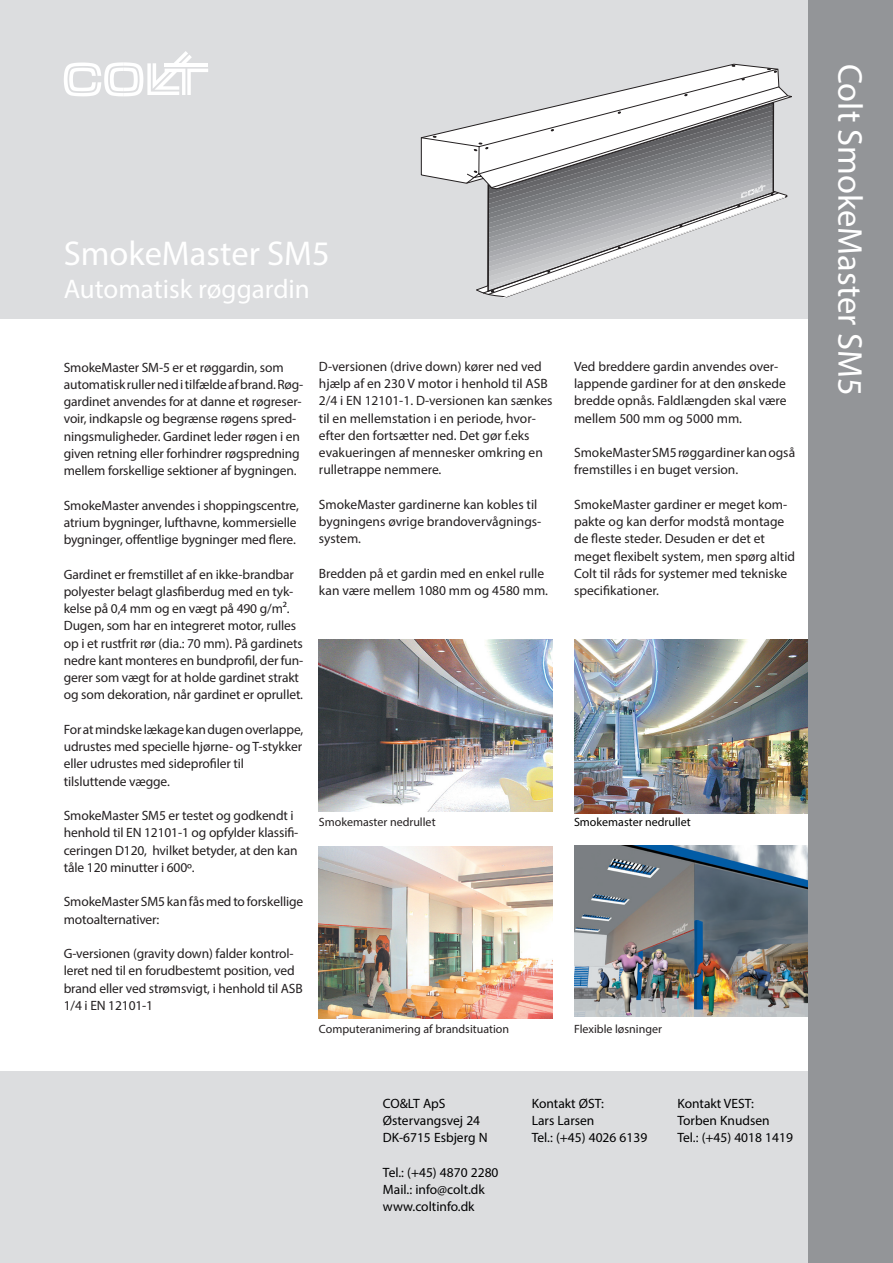
<style>
.page{position:relative;width:893px;height:1263px;background:#fff}
.page>*{position:absolute;margin:0;border:0;box-sizing:border-box;transform-origin:0 0}
.Kop{font:34.5px "Myriad Pro";color:#fff}
.Subkop{font:27px "Myriad Pro";color:#fff}
.Body_tekst{font:13.5px/17.2px "Myriad Pro";letter-spacing:-.01em;color:#231f20}
.Normaal{font:13.5px/17.2px "Myriad Pro";color:#000001}
.Fotobijschrift{font:12px "Myriad Pro";color:#231f20}
.Fotobijschrift-2{font:12px "Myriad Pro";color:#000}
</style>
<div class="page">
<div style="left:0;top:0;width:893px;height:319px;background:#dcdddf"></div>
<div style="left:808px;top:0;width:85px;height:1263px;background:#939598"></div>
<div style="left:0;top:1071px;width:808px;height:192px;background:#dcdddf"></div>
<svg style="left:420px;top:63px;width:372px;height:112px"></svg>
<svg style="left:421px;top:69px;width:367px;height:111px"></svg>
<svg style="left:767px;top:68px;width:10px;height:5px"></svg>
<svg style="left:443px;top:103px;width:345px;height:195px"></svg>
<img style="left:319px;top:639px;width:234px;height:173px">
<img style="left:319px;top:846px;width:234px;height:173px">
<svg style="left:318px;top:772px;width:120px;height:76px"></svg>
<img style="left:574px;top:639px;width:234px;height:174px">
<img style="left:574px;top:845px;width:234px;height:171px">
<svg style="left:64px;top:51px;width:144px;height:45px"></svg>
<hr style="left:165px;top:63px;width:43px;height:4px;background:#fff">
<p class="Kop" style="left:64px;top:232px;width:267px">SmokeMaster SM5</p>
<p class="Subkop" style="left:64px;top:272px;width:248px">Automatisk røggardin</p>
<p class="Body_tekst" style="left:64px;top:358px;width:241px">SmokeMaster SM-5 er et røggardin, som automatisk ruller ned i tilfælde af brand. Røg&shy;gardinet anvendes for at danne et røgreser&shy;voir, indkapsle og begrænse røgens spred&shy;ningsmuligheder. Gardinet leder røgen i en given retning eller forhindrer røgspredning mellem forskellige sektioner af bygningen.</p>
<p class="Body_tekst" style="left:64px;top:496px;width:237px">SmokeMaster anvendes i shoppingscentre, atrium bygninger, lufthavne, kommersielle bygninger, offentlige bygninger med flere.</p>
<p class="Body_tekst" style="left:64px;top:565px;width:241px">Gardinet er fremstillet af en ikke-brandbar polyester belagt glasfiberdug med en tyk&shy;kelse på 0,4 mm og en vægt på 490 g/m².<br>Dugen, som har en integreret motor, rulles op i et rustfrit rør (dia.: 70 mm). På gardinets nedre kant monteres en bundprofil, der fun&shy;gerer som vægt for at holde gardinet strakt og som dekoration, når gardinet er oprullet.</p>
<p class="Body_tekst" style="left:64px;top:720px;width:241px;text-align:justify">For at mindske lækage kan dugen overlappe, udrustes med specielle hjørne- og T-stykker eller udrustes med sideprofiler til</p>
<p class="Body_tekst" style="left:64px;top:772px;width:108px">tilsluttende vægge.</p>
<p class="Body_tekst" style="left:64px;top:807px;width:236px">SmokeMaster SM5 er testet og godkendt i henhold til EN 12101-1 og opfylder klassifi&shy;ceringen D120, hvilket betyder, at den kan tåle 120 minutter i 600º.</p>
<p class="Body_tekst" style="left:64px;top:893px;width:241px">SmokeMaster SM5 kan fås med to forskellige motoalternativer:</p>
<p class="Body_tekst" style="left:64px;top:945px;width:240px">G-versionen (gravity down) falder kontrol&shy;leret ned til en forudbestemt position, ved brand eller ved strømsvigt, i henhold til ASB 1/4 i EN 12101-1</p>
<p class="Body_tekst" style="left:319px;top:357px;width:235px">D-versionen (drive down) kører ned ved hjælp af en 230 V motor i henhold til ASB 2/4 i EN 12101-1. D-versionen kan sænkes til en mellemstation i en periode, hvor&shy;efter den fortsætter ned. Det gør f.eks evakueringen af mennesker omkring en rulletrappe nemmere.</p>
<p class="Body_tekst" style="left:319px;top:495px;width:224px">SmokeMaster gardinerne kan kobles til bygningens øvrige brandovervågnings&shy;system.</p>
<p class="Body_tekst" style="left:319px;top:564px;width:231px">Bredden på et gardin med en enkel rulle kan være mellem 1080 mm og 4580 mm.</p>
<p class="Body_tekst" style="left:574px;top:357px;width:214px">Ved breddere gardin anvendes over&shy;lappende gardiner for at den ønskede bredde opnås. Faldlængden skal være mellem 500 mm og 5000 mm.</p>
<p class="Body_tekst" style="left:574px;top:444px;width:223px">SmokeMaster SM5 røggardiner kan også fremstilles i en buget version.</p>
<p class="Body_tekst" style="left:574px;top:495px;width:223px">SmokeMaster gardiner er meget kom&shy;pakte og kan derfor modstå montage de fleste steder. Desuden er det et meget flexibelt system, men spørg altid Colt til råds for systemer med tekniske specifikationer.</p>
<p class="Fotobijschrift" style="left:319px;top:815px;width:118px">Smokemaster nedrullet</p>
<p class="Fotobijschrift-2" style="left:574px;top:815px;width:118px">Smokemaster nedrullet</p>
<p class="Fotobijschrift" style="left:319px;top:1022px;width:192px">Computeranimering af brandsituation</p>
<p class="Fotobijschrift" style="left:574px;top:1022px;width:89px">Flexible løsninger</p>
<p class="Normaal" style="left:383px;top:1094px;width:99px">CO&amp;LT ApS<br>Østervangsvej 24</p>
<p class="Normaal" style="left:383px;top:1129px;width:106px">DK-6715 Esbjerg N</p>
<p class="Normaal" style="left:383px;top:1163px;width:117px">Tel.: (+45) 4870 2280</p>
<p class="Normaal" style="left:383px;top:1181px;width:103px">Mail.: info@colt.dk</p>
<p class="Normaal" style="left:383px;top:1198px;width:93px">www.coltinfo.dk</p>
<p class="Normaal" style="left:532px;top:1094px;width:74px">Kontakt ØST:</p>
<p class="Normaal" style="left:532px;top:1112px;width:64px">Lars Larsen</p>
<p class="Normaal" style="left:532px;top:1129px;width:117px">Tel.: (+45) 4026 6139</p>
<p class="Normaal" style="left:677px;top:1094px;width:78px">Kontakt VEST:</p>
<p class="Normaal" style="left:677px;top:1112px;width:94px">Torben Knudsen</p>
<p class="Normaal" style="left:677px;top:1129px;width:117px">Tel.: (+45) 4018 1419</p>
<p class="Kop" style="left:871px;top:64px;width:333px;rotate:90deg">Colt SmokeMaster SM5</p>
</div>
